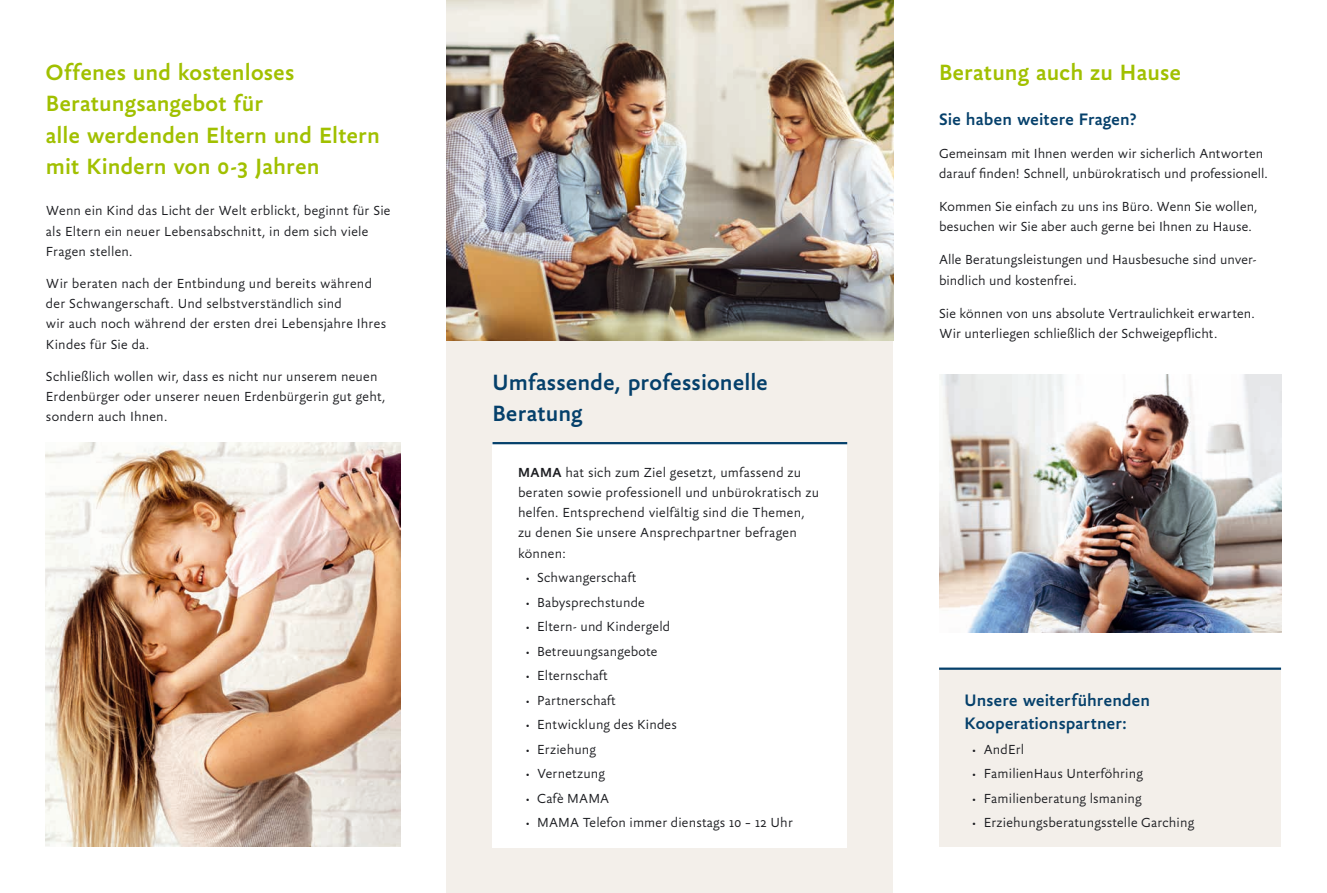
<style>
.page{position:relative;width:1327px;height:893px;background:#fff}
.page>*{position:absolute;margin:0;border:0;box-sizing:border-box;transform-origin:0 0}
.t1{font:500 24px/31.2px "Yoga Sans OT";letter-spacing:.01em;color:#a1c000}
.t2{font:500 24px/31.2px "Yoga Sans OT";letter-spacing:.01em;color:#05406b}
.t3{font:500 18px/23.4px "Yoga Sans OT";letter-spacing:.01em;color:#05406b}
.t4{font:300 14.25px/20.2px "Yoga Sans OT";letter-spacing:.01em;color:#1b1c20}
.s1{font-weight:500}
</style>
<div class="page">
<div style="left:446px;top:0;width:447px;height:893px;background:#f3efea"></div>
<div style="left:492px;top:442px;width:355px;height:405px;background:#fff"></div>
<div style="left:939px;top:669px;width:342px;height:178px;background:#f3efea"></div>
<hr style="left:492px;top:442px;width:355px;height:2px;background:#05406b">
<hr style="left:939px;top:667px;width:342px;height:3px;background:#05406b">
<img style="left:46px;top:442px;width:355px;height:405px">
<img style="left:446px;top:0;width:447px;height:341px">
<img style="left:939px;top:374px;width:342px;height:258px">
<h1 class="t1" style="left:46px;top:57px;width:335px">Offenes und kostenloses<br>Beratungsangebot für<br>alle werdenden Eltern und Eltern mit Kindern von 0-3 Jahren</h1>
<p class="t4" style="left:46px;top:201px;width:346px">Wenn ein Kind das Licht der Welt erblickt, beginnt für Sie als Eltern ein neuer Lebensabschnitt, in dem sich viele<br>Fragen stellen.</p>
<p class="t4" style="left:46px;top:274px;width:342px">Wir beraten nach der Entbindung und bereits während der Schwangerschaft. Und selbstverständlich sind<br>wir auch noch während der ersten drei Lebensjahre Ihres Kindes für Sie da.</p>
<p class="t4" style="left:46px;top:366px;width:341px">Schließlich wollen wir, dass es nicht nur unserem neuen<br>Erdenbürger oder unserer neuen Erdenbürgerin gut geht, sondern auch Ihnen.</p>
<h1 class="t2" style="left:492px;top:367px;width:277px">Umfassende, professionelle<br>Beratung</h1>
<p class="t4" style="left:518px;top:462px;width:303px"><span class="s1">MAMA</span> hat sich zum Ziel gesetzt, umfassend zu beraten sowie professionell und unbürokratisch zu helfen. Entsprechend vielfältig sind die Themen, zu denen Sie unsere Ansprechpartner befragen können:</p>
<p class="t4" style="left:526px;top:568px;width:112px">• Schwangerschaft</p>
<p class="t4" style="left:526px;top:592px;width:121px">• Babysprechstunde</p>
<p class="t4" style="left:526px;top:617px;width:146px">• Eltern- und Kindergeld</p>
<p class="t4" style="left:526px;top:641px;width:133px">• Betreuungsangebote</p>
<p class="t4" style="left:526px;top:666px;width:84px">• Elternschaft</p>
<p class="t4" style="left:526px;top:690px;width:92px">• Partnerschaft</p>
<p class="t4" style="left:526px;top:715px;width:153px">• Entwicklung des Kindes</p>
<p class="t4" style="left:526px;top:739px;width:72px">• Erziehung</p>
<p class="t4" style="left:526px;top:764px;width:81px">• Vernetzung</p>
<p class="t4" style="left:526px;top:788px;width:85px">• Cafè MAMA</p>
<p class="t4" style="left:526px;top:813px;width:269px">• MAMA Telefon immer dienstags 10 – 12 Uhr</p>
<h1 class="t1" style="left:939px;top:57px;width:243px">Beratung auch zu Hause</h1>
<p class="t3" style="left:939px;top:108px;width:199px">Sie haben weitere Fragen?</p>
<p class="t4" style="left:939px;top:143px;width:330px">Gemeinsam mit Ihnen werden wir sicherlich Antworten darauf finden! Schnell, unbürokratisch und professionell.</p>
<p class="t4" style="left:939px;top:197px;width:320px">Kommen Sie einfach zu uns ins Büro. Wenn Sie wollen, besuchen wir Sie aber auch gerne bei Ihnen zu Hause.</p>
<p class="t4" style="left:939px;top:250px;width:319px">Alle Beratungsleistungen und Hausbesuche sind unver&shy;bindlich und kostenfrei.</p>
<p class="t4" style="left:939px;top:303px;width:317px">Sie können von uns absolute Vertraulichkeit erwarten.<br>Wir unterliegen schließlich der Schweigepflicht.</p>
<p class="t3" style="left:964px;top:689px;width:187px">Unsere weiterführenden<br>Kooperationspartner:</p>
<p class="t4" style="left:972px;top:739px;width:54px">• AndErl</p>
<p class="t4" style="left:972px;top:764px;width:172px">• FamilienHaus Unterföhring</p>
<p class="t4" style="left:972px;top:788px;width:171px">• Familienberatung lsmaning</p>
<p class="t4" style="left:972px;top:813px;width:224px">• Erziehungsberatungsstelle Garching</p>
</div>
